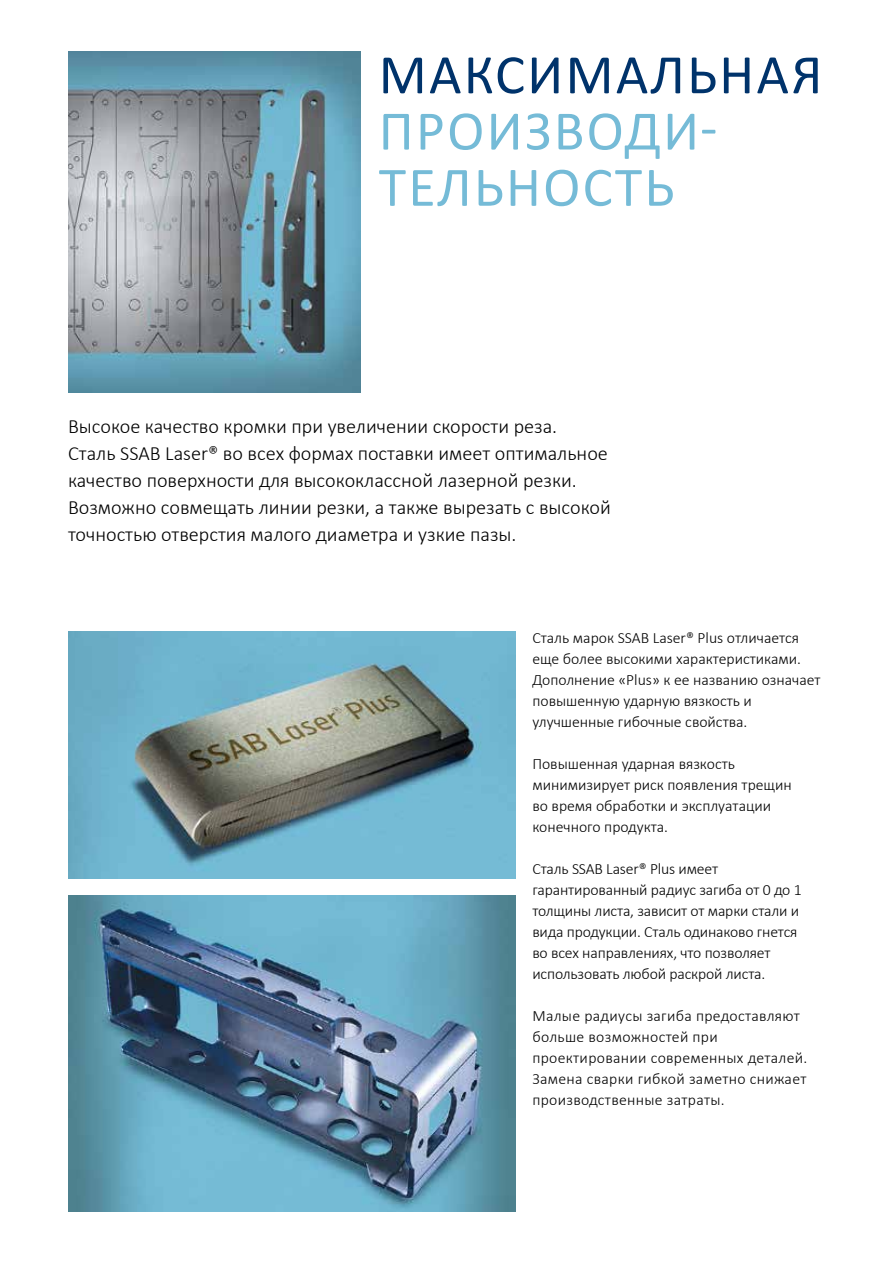
<style>
.page{position:relative;width:893px;height:1263px;background:#fff}
.page>*{position:absolute;margin:0;border:0;box-sizing:border-box;transform-origin:0 0}
.t1{font:56.25px/56.2px "Calibri";letter-spacing:.04em;color:#75bbd7}
.t2{font:56.25px "Calibri";letter-spacing:.04em;color:#00336b}
.t3{font:300 20.25px/27px "Calibri";color:#000}
.t4{font:300 15.75px/21px "Calibri";color:#000}
.t5{font:300 15.75px/21px "Calibri";letter-spacing:.02em;color:#000}
</style>
<div class="page">
<img style="left:68px;top:631px;width:447px;height:247px">
<img style="left:68px;top:895px;width:447px;height:317px">
<img style="left:68px;top:51px;width:293px;height:341px">
<h1 class="t2" style="left:379px;top:39px;width:445px">МАКСИМАЛЬНАЯ</h1>
<h1 class="t1" style="left:379px;top:103px;width:340px">ПРОИЗВОДИ-<br>ТЕЛЬНОСТЬ</h1>
<p class="t3" style="left:68px;top:412px;width:544px">Высокое качество кромки при увеличении скорости реза.<br>Сталь SSAB Laser® во всех формах поставки имеет оптимальное качество поверхности для высококлассной лазерной резки.<br>Возможно совмещать линии резки, а также вырезать с высокой точностью отверстия малого диаметра и узкие пазы.</p>
<p class="t4" style="left:532px;top:627px;width:290px">Сталь марок SSAB Laser® Plus отличается еще более высокими характеристиками.<br>Дополнение «Plus» к ее названию означает повышенную ударную вязкость и улучшенные гибочные свойства.</p>
<p class="t4" style="left:532px;top:753px;width:261px">Повышенная ударная вязкость минимизирует риск появления трещин во время обработки и эксплуатации конечного продукта.</p>
<p class="t4" style="left:532px;top:858px;width:271px">Сталь SSAB Laser® Plus имеет гарантированный радиус загиба от 0 до 1 толщины листа, зависит от марки стали и вида продукции. Сталь одинаково гнется во всех направлениях, что позволяет использовать любой раскрой листа.</p>
<p class="t5" style="left:532px;top:1005px;width:277px">Малые радиусы загиба предоставляют больше возможностей при проектировании современных деталей.<br>Замена сварки гибкой заметно снижает производственные затраты.</p>
</div>
